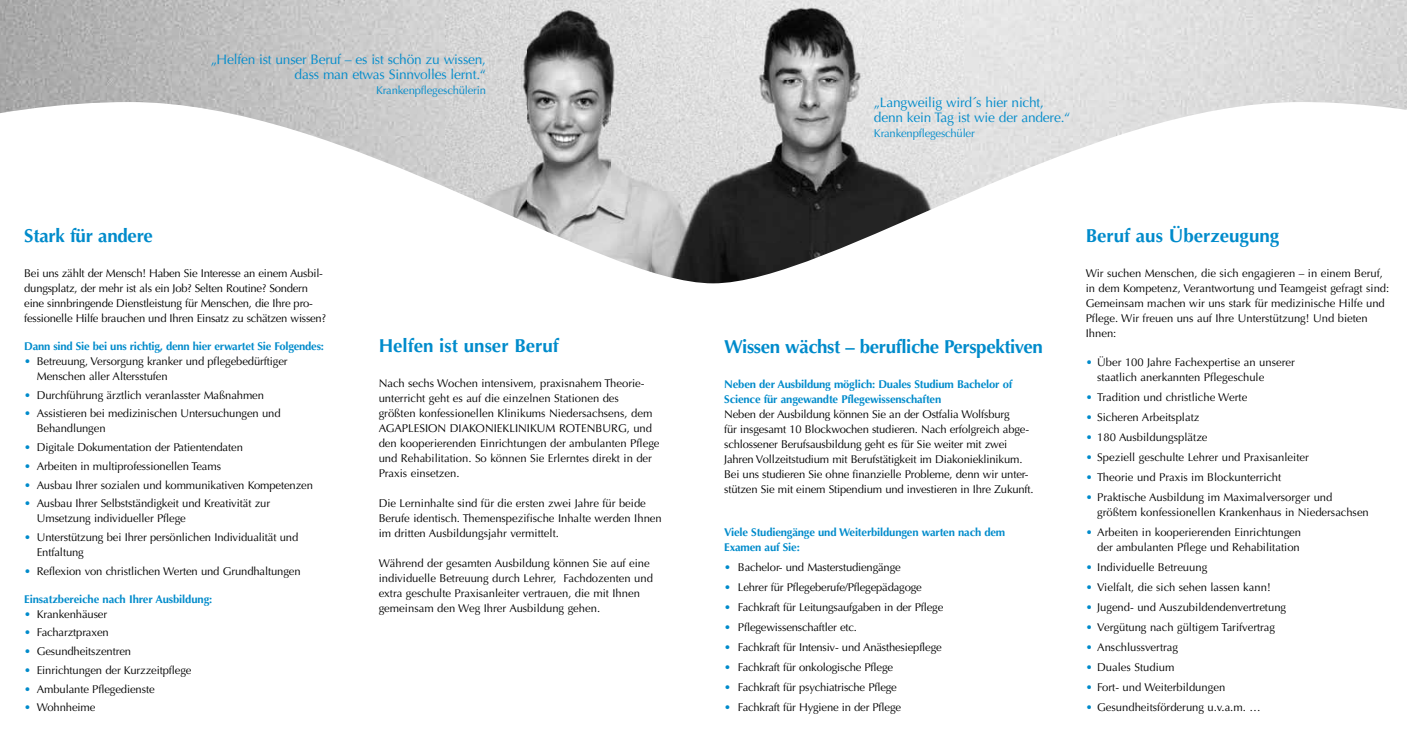
<style>
.page{position:relative;width:1407px;height:745px;background:#fff}
.page>*{position:absolute;margin:0;border:0;box-sizing:border-box;transform-origin:0 0}
.t1{font:700 18.75px "Optima";letter-spacing:-.015em;color:#008bcb}
.t2{font:13.75px/15px "Optima";letter-spacing:-.015em;color:#008bcb;text-align:right}
.t3{font:11.25px/15px "Optima";letter-spacing:-.01em;color:#000}
.t4{font:700 11.25px/15px "Optima";letter-spacing:-.015em;color:#008bcb}
.t5{font:11.25px "Optima";letter-spacing:-.015em;color:#008bcb}
.s1{color:#008bcb}
</style>
<div class="page">
<img style="left:0;top:0;width:1407px;height:102px">
<img style="left:445px;top:0;width:207px;height:102px">
<img style="left:652px;top:0;width:312px;height:102px">
<svg style="left:0;top:102px;width:1407px;height:182px"></svg>
<p class="t2" style="left:211px;top:52px;width:277px">„Helfen ist unser Beruf – es ist schön zu wissen, dass man etwas Sinnvolles lernt.“</p>
<p class="t5" style="left:376px;top:83px;width:111px">Krankenpflegeschülerin</p>
<h1 class="t1" style="left:24px;top:225px;width:130px">Stark für andere</h1>
<p class="t3" style="left:24px;top:266px;width:303px">Bei uns zählt der Mensch! Haben Sie Interesse an einem Ausbil&shy;dungsplatz, der mehr ist als ein Job? Selten Routine? Sondern eine sinnbringende Dienstleistung für Menschen, die Ihre pro&shy;fessionelle Hilfe brauchen und Ihren Einsatz zu schätzen wissen?</p>
<p class="t4" style="left:24px;top:338px;width:301px">Dann sind Sie bei uns richtig, denn hier erwartet Sie Folgendes:</p>
<p class="t3" style="left:37px;top:353px;width:252px;text-indent:-12px"><span class="s1">•</span> Betreuung, Versorgung kranker und pflegebedürftiger<br>Menschen aller Altersstufen</p>
<p class="t3" style="left:24px;top:387px;width:241px"><span class="s1">•</span> Durchführung ärztlich veranlasster Maßnahmen</p>
<p class="t3" style="left:37px;top:406px;width:245px;text-indent:-12px"><span class="s1">•</span> Assistieren bei medizinischen Untersuchungen und<br>Behandlungen</p>
<p class="t3" style="left:24px;top:439px;width:220px"><span class="s1">•</span> Digitale Dokumentation der Patientendaten</p>
<p class="t3" style="left:24px;top:458px;width:198px"><span class="s1">•</span> Arbeiten in multiprofessionellen Teams</p>
<p class="t3" style="left:24px;top:477px;width:290px"><span class="s1">•</span> Ausbau Ihrer sozialen und kommunikativen Kompetenzen</p>
<p class="t3" style="left:37px;top:496px;width:235px;text-indent:-12px"><span class="s1">•</span> Ausbau Ihrer Selbstständigkeit und Kreativität zur<br>Umsetzung individueller Pflege</p>
<p class="t3" style="left:37px;top:529px;width:263px;text-indent:-12px"><span class="s1">•</span> Unterstützung bei Ihrer persönlichen Individualität und<br>Entfaltung</p>
<p class="t3" style="left:24px;top:563px;width:278px"><span class="s1">•</span> Reflexion von christlichen Werten und Grundhaltungen</p>
<p class="t4" style="left:24px;top:591px;width:189px">Einsatzbereiche nach Ihrer Ausbildung:</p>
<p class="t3" style="left:24px;top:606px;width:84px"><span class="s1">•</span> Krankenhäuser</p>
<p class="t3" style="left:24px;top:624px;width:86px"><span class="s1">•</span> Facharztpraxen</p>
<p class="t3" style="left:24px;top:643px;width:108px"><span class="s1">•</span> Gesundheitszentren</p>
<p class="t3" style="left:24px;top:662px;width:169px"><span class="s1">•</span> Einrichtungen der Kurzzeitpflege</p>
<p class="t3" style="left:24px;top:681px;width:132px"><span class="s1">•</span> Ambulante Pflegedienste</p>
<p class="t3" style="left:24px;top:699px;width:73px"><span class="s1">•</span> Wohnheime</p>
<h1 class="t1" style="left:379px;top:334px;width:182px">Helfen ist unser Beruf</h1>
<p class="t3" style="left:379px;top:375px;width:282px">Nach sechs Wochen intensivem, praxisnahem Theorie&shy;unterricht geht es auf die einzelnen Stationen des<br>größten konfessionellen Klinikums Niedersachsens, dem AGAPLESION DIAKONIEKLINIKUM ROTENBURG, und den kooperierenden Einrichtungen der ambulanten Pflege und Rehabilitation. So können Sie Erlerntes direkt in der Praxis einsetzen.</p>
<p class="t3" style="left:379px;top:495px;width:285px">Die Lerninhalte sind für die ersten zwei Jahre für beide<br>Berufe identisch. Themenspezifische Inhalte werden Ihnen im dritten Ausbildungsjahr vermittelt.</p>
<p class="t3" style="left:379px;top:555px;width:276px">Während der gesamten Ausbildung können Sie auf eine individuelle Betreuung durch Lehrer, Fachdozenten und extra geschulte Praxisanleiter vertrauen, die mit Ihnen gemeinsam den Weg Ihrer Ausbildung gehen.</p>
<p class="t2" style="left:874px;top:94px;width:198px;text-align:left">„Langweilig wird´s hier nicht, denn kein Tag ist wie der andere.“</p>
<p class="t5" style="left:874px;top:126px;width:102px">Krankenpflegeschüler</p>
<h1 class="t1" style="left:724px;top:335px;width:320px">Wissen wächst – berufliche Perspektiven</h1>
<p class="t4" style="left:724px;top:376px;width:290px">Neben der Ausbildung möglich: Duales Studium Bachelor of<br>Science für angewandte Pflegewissenschaften</p>
<p class="t3" style="left:724px;top:406px;width:311px">Neben der Ausbildung können Sie an der Ostfalia Wolfsburg<br>für insgesamt 10 Blockwochen studieren. Nach erfolgreich abge&shy;schlossener Berufsausbildung geht es für Sie weiter mit zwei Jahren Vollzeitstudium mit Berufstätigkeit im Diakonieklinikum.<br>Bei uns studieren Sie ohne finanzielle Probleme, denn wir unter&shy;stützen Sie mit einem Stipendium und investieren in Ihre Zukunft.</p>
<p class="t4" style="left:724px;top:524px;width:282px">Viele Studiengänge und Weiterbildungen warten nach dem<br>Examen auf Sie:</p>
<p class="t3" style="left:724px;top:559px;width:178px"><span class="s1">•</span> Bachelor- und Masterstudiengänge</p>
<p class="t3" style="left:724px;top:579px;width:199px"><span class="s1">•</span> Lehrer für Pflegeberufe/Pflegepädagoge</p>
<p class="t3" style="left:724px;top:599px;width:221px"><span class="s1">•</span> Fachkraft für Leitungsaufgaben in der Pflege</p>
<p class="t3" style="left:724px;top:619px;width:134px"><span class="s1">•</span> Pflegewissenschaftler etc.</p>
<p class="t3" style="left:724px;top:639px;width:219px"><span class="s1">•</span> Fachkraft für Intensiv- und Anästhesiepflege</p>
<p class="t3" style="left:724px;top:659px;width:170px"><span class="s1">•</span> Fachkraft für onkologische Pflege</p>
<p class="t3" style="left:724px;top:679px;width:174px"><span class="s1">•</span> Fachkraft für psychiatrische Pflege</p>
<p class="t3" style="left:724px;top:699px;width:178px"><span class="s1">•</span> Fachkraft für Hygiene in der Pflege</p>
<h1 class="t1" style="left:1086px;top:225px;width:195px">Beruf aus Überzeugung</h1>
<p class="t3" style="left:1086px;top:266px;width:305px">Wir suchen Menschen, die sich engagieren – in einem Beruf, in dem Kompetenz, Verantwortung und Teamgeist gefragt sind:<br>Gemeinsam machen wir uns stark für medizinische Hilfe und Pflege. Wir freuen uns auf Ihre Unterstützung! Und bieten Ihnen:</p>
<p class="t3" style="left:1097px;top:354px;width:199px;text-indent:-11px"><span class="s1">•</span> Über 100 Jahre Fachexpertise an unserer staatlich anerkannten Pflegeschule</p>
<p class="t3" style="left:1086px;top:389px;width:163px"><span class="s1">•</span> Tradition und christliche Werte</p>
<p class="t3" style="left:1086px;top:409px;width:115px"><span class="s1">•</span> Sicheren Arbeitsplatz</p>
<p class="t3" style="left:1086px;top:429px;width:123px"><span class="s1">•</span> 180 Ausbildungsplätze</p>
<p class="t3" style="left:1086px;top:449px;width:225px"><span class="s1">•</span> Speziell geschulte Lehrer und Praxisanleiter</p>
<p class="t3" style="left:1086px;top:469px;width:197px"><span class="s1">•</span> Theorie und Praxis im Blockunterricht</p>
<p class="t3" style="left:1097px;top:489px;width:273px;text-indent:-11px"><span class="s1">•</span> Praktische Ausbildung im Maximalversorger und größtem konfessionellen Krankenhaus in Niedersachsen</p>
<p class="t3" style="left:1086px;top:524px;width:217px;text-align:right"><span class="s1">•</span> Arbeiten in kooperierenden Einrichtungen der ambulanten Pflege und Rehabilitation</p>
<p class="t3" style="left:1086px;top:559px;width:123px"><span class="s1">•</span> Individuelle Betreuung</p>
<p class="t3" style="left:1086px;top:579px;width:186px"><span class="s1">•</span> Vielfalt, die sich sehen lassen kann!</p>
<p class="t3" style="left:1086px;top:599px;width:202px"><span class="s1">•</span> Jugend- und Auszubildendenvertretung</p>
<p class="t3" style="left:1086px;top:619px;width:191px"><span class="s1">•</span> Vergütung nach gültigem Tarifvertrag</p>
<p class="t3" style="left:1086px;top:639px;width:94px"><span class="s1">•</span> Anschlussvertrag</p>
<p class="t3" style="left:1086px;top:659px;width:90px"><span class="s1">•</span> Duales Studium</p>
<p class="t3" style="left:1086px;top:679px;width:141px"><span class="s1">•</span> Fort- und Weiterbildungen</p>
<p class="t3" style="left:1086px;top:699px;width:176px"><span class="s1">•</span> Gesundheitsförderung u.v.a.m. …</p>
</div>
